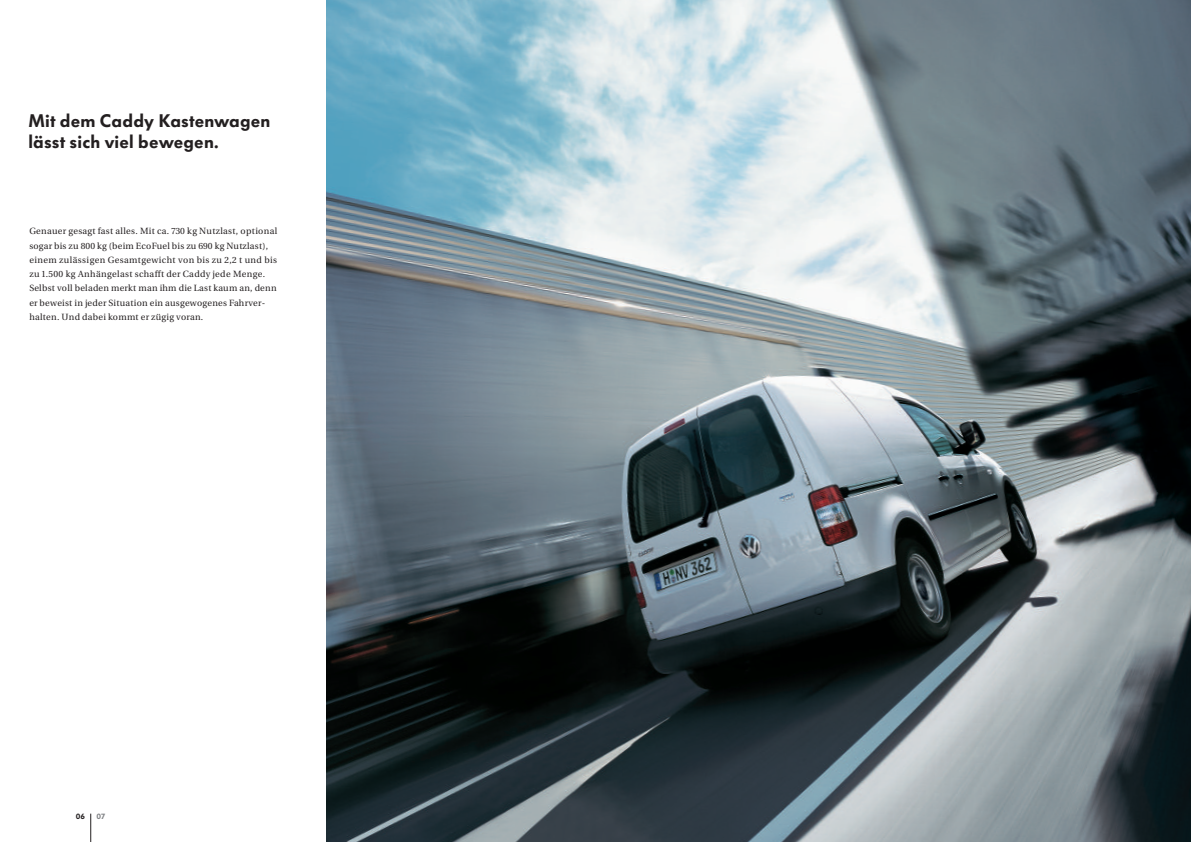
<style>
.page{position:relative;width:1191px;height:842px;background:#fff}
.page>*{position:absolute;margin:0;border:0;box-sizing:border-box;transform-origin:0 0}
.t1{font:900 18px/21.3px "VW Headline";letter-spacing:.01em;color:#231f20}
.t2{font:9px/14.2px "VW Utopia";letter-spacing:.025em;color:#231f20}
.t3{font:900 7.5px "VW Headline";color:#231f20}
.t4{font:900 7.5px "VW Headline";color:#808285}
</style>
<div class="page">
<svg style="left:90px;top:814px;width:1px;height:28px"></svg>
<img style="left:326px;top:0;width:865px;height:842px">
<h1 class="t1" style="left:28px;top:110px;width:243px">Mit dem Caddy Kastenwagen lässt sich viel bewegen.</h1>
<p class="t2" style="left:29px;top:224px;width:249px">Genauer gesagt fast alles.Mit ca.730 kg Nutzlast,optional sogar bis zu 800 kg (beim EcoFuel bis zu 690 kg Nutzlast), einem zulässigen Gesamtgewicht von bis zu 2,2 t und bis zu 1.500 kg Anhängelast schafft der Caddy jede Menge.<br>Selbst voll beladen merkt man ihm die Last kaum an,denn er beweist in jeder Situation ein ausgewogenes Fahrver&shy;halten.Und dabei kommt er zügig voran.</p>
<p class="t3" style="left:76px;top:812px;width:11px">06</p>
<p class="t4" style="left:96px;top:812px;width:10px">07</p>
</div>
